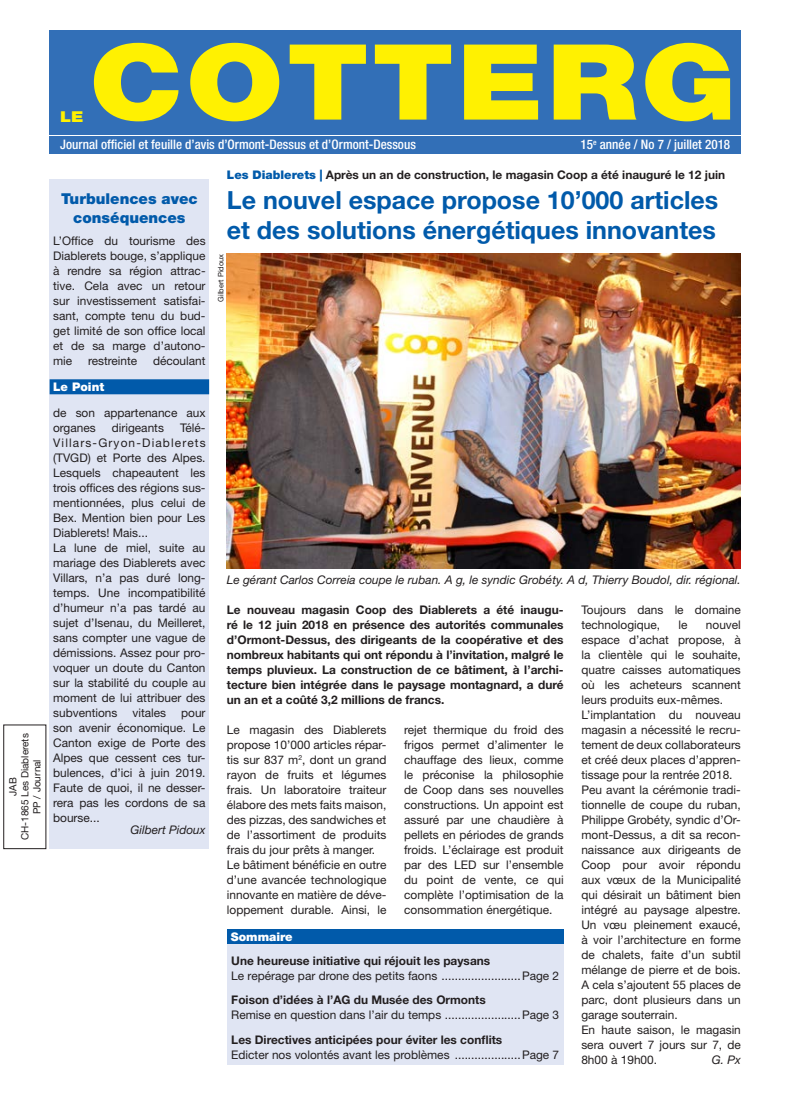
<style>
.page{position:relative;width:787px;height:1106px;background:#fff}
.page>*{position:absolute;margin:0;border:0;box-sizing:border-box;transform-origin:0 0}
.t1{font:900 105px "Helvetica Neue LT Std";letter-spacing:.025em;color:#fff101;scale:1.17 1}
.t2{font:700 25px/30px "Helvetica Neue LT Std";color:#015aaa}
.t3{font:900 15px/19.6px "Helvetica Neue LT Std";color:#015aaa;text-align:center}
.t4{font:900 15px "Helvetica Neue LT Std";color:#fff101;scale:1.17 1}
.t5{font:500 condensed 13.12px "Helvetica Neue LT Std";color:#fff}
.t6{font:11.88px/15px "Helvetica Neue LT Std";color:#231f20}
.t7{font:700 11.88px/15px "Helvetica Neue LT Std";color:#231f20;text-align:justify}
.t8{font:italic 11.88px "Helvetica Neue LT Std";color:#231f20}
.t9{font:900 11.88px "Helvetica Neue LT Std";color:#fff}
.t10{font:10px/12px "Helvetica Neue LT Std";color:#231f20;text-align:center}
.t11{font:7.5px "Helvetica Neue LT Std";color:#231f20}
.s1{font-weight:900;color:#015aaa}
</style>
<div class="page">
<div style="left:50px;top:30px;width:691px;height:105px;background:#326fb7"></div>
<div style="left:50px;top:136px;width:691px;height:18px;background:#326fb7"></div>
<div style="left:50px;top:179px;width:159px;height:669px;background:#e0e5f3"></div>
<div style="left:50px;top:379px;width:159px;height:15px;background:#015aaa"></div>
<div style="left:227px;top:929px;width:336px;height:15px;background:#015aaa"></div>
<div style="left:227px;top:944px;width:336px;height:120px;background:#e0e5f3"></div>
<img style="left:227px;top:254px;width:514px;height:315px">
<p class="t10" style="left:7px;top:840px;width:108px;rotate:-90deg">JAB<br>CH-1865 Les Diablerets<br>PP / Journal</p>
<p class="t4" style="left:60px;top:108px;width:22px">LE</p>
<h1 class="t1" style="left:89px;top:19px;width:554px">COTTERG</h1>
<p class="t5" style="left:60px;top:136px;width:357px">Journal officiel et feuille d’avis d’Ormont-Dessus et d’Ormont-Dessous</p>
<p class="t5" style="left:580px;top:136px;width:151px">15<sup>e</sup> année / No 7 / juillet 2018</p>
<p class="t3" style="left:61px;top:188px;width:138px">Turbulences avec conséquences</p>
<p class="t6" style="left:53px;top:233px;width:154px;text-align:justify">L’Office du tourisme des Diablerets bouge, s’applique à rendre sa région attrac&shy;tive. Cela avec un retour sur investissement satisfai&shy;sant, compte tenu du bud&shy;get limité de son office local et de sa marge d’autono&shy;mie</p>
<p class="t6" style="left:88px;top:353px;width:51px">restreinte</p>
<p class="t6" style="left:153px;top:353px;width:54px">découlant</p>
<p class="t9" style="left:53px;top:380px;width:53px">Le Point</p>
<p class="t6" style="left:53px;top:405px;width:154px">de son appartenance aux organes</p>
<p class="t6" style="left:53px;top:420px;width:154px;text-indent:127px">Télé-<br>Villars-Gryon-Diablerets (TVGD) et Porte des Alpes.<br>Lesquels chapeautent les trois offices des régions sus&shy;mentionnées, plus celui de<br>Bex. Mention bien pour Les<br>Diablerets! Mais...<br>La lune de miel, suite au mariage des Diablerets avec<br>Villars, n’a pas duré long&shy;temps. Une incompatibilité d’humeur n’a pas tardé au sujet d’Isenau, du Meilleret, sans compter une vague de démissions. Assez pour pro&shy;voquer un doute du Canton sur la stabilité du couple au moment de lui attribuer des subventions</p>
<p class="t6" style="left:112px;top:420px;width:54px">dirigeants</p>
<p class="t6" style="left:132px;top:705px;width:35px">vitales</p>
<p class="t6" style="left:53px;top:705px;width:154px;text-align:justify;text-indent:128px">pour son avenir économique. Le Canton exige de Porte des Alpes que cessent ces tur&shy;bulences, d’ici à juin 2019.<br>Faute de quoi, il ne desser&shy;rera pas les cordons de sa bourse...</p>
<p class="t8" style="left:130px;top:823px;width:77px">Gilbert Pidoux</p>
<p class="t7" style="left:227px;top:167px;width:500px"><span class="s1">Les Diablerets |</span> Après un an de construction, le magasin Coop a été inauguré le 12 juin</p>
<h2 class="t2" style="left:227px;top:184px;width:493px">Le nouvel espace propose 10’000 articles et des solutions énergétiques innovantes</h2>
<p class="t11" style="left:216px;top:301px;width:49px;rotate:-90deg">Gilbert Pidoux</p>
<p class="t8" style="left:227px;top:572px;width:515px">Le gérant Carlos Correia coupe le ruban. A g, le syndic Grobéty. A d, Thierry Boudol, dir. régional.</p>
<p class="t7" style="left:227px;top:602px;width:338px">Le nouveau magasin Coop des Diablerets a été inaugu&shy;ré le 12 juin 2018 en présence des autorités communales d’Ormont-Dessus, des dirigeants de la coopérative et des nombreux habitants qui ont répondu à l’invitation, malgré le temps pluvieux. La construction de ce bâtiment, à l’archi&shy;tecture bien intégrée dans le paysage montagnard, a duré un an et a coûté 3,2 millions de francs.</p>
<p class="t6" style="left:227px;top:722px;width:161px">Le magasin des Diablerets propose 10’000 articles répar&shy;tis sur 837 m<sup>2</sup>, dont un grand rayon de fruits et légumes frais. Un laboratoire traiteur élabore des mets faits maison, des pizzas, des sandwiches et de l’assortiment de produits frais du jour prêts à manger.<br>Le bâtiment bénéficie en outre d’une avancée technologique innovante en matière de déve&shy;loppement durable. Ainsi, le</p>
<p class="t6" style="left:404px;top:722px;width:161px;text-align:justify">rejet thermique du froid des frigos permet d’alimenter le chauffage des lieux, comme le préconise la philosophie de Coop dans ses nouvelles constructions. Un appoint est assuré par une chaudière à pellets en périodes de grands froids. L’éclairage est produit par des LED sur l’ensemble du point de vente, ce qui complète l’optimisation de la consommation énergétique.</p>
<p class="t9" style="left:231px;top:929px;width:63px">Sommaire</p>
<p class="t7" style="left:231px;top:952px;width:260px">Une heureuse initiative qui réjouit les paysans</p>
<p class="t6" style="left:231px;top:968px;width:207px">Le repérage par drone des petits faons</p>
<p class="t6" style="left:522px;top:968px;width:39px">Page 2</p>
<p class="t7" style="left:231px;top:992px;width:256px">Foison d’idées à l’AG du Musée des Ormonts</p>
<p class="t6" style="left:231px;top:1007px;width:211px">Remise en question dans l’air du temps</p>
<p class="t6" style="left:522px;top:1007px;width:39px">Page 3</p>
<p class="t7" style="left:231px;top:1032px;width:272px">Les Directives anticipées pour éviter les conflits</p>
<p class="t6" style="left:231px;top:1047px;width:220px">Edicter nos volontés avant les problèmes</p>
<p class="t6" style="left:522px;top:1047px;width:39px">Page 7</p>
<p class="t6" style="left:581px;top:602px;width:161px">Toujours dans le domaine technologique,</p>
<p class="t6" style="left:581px;top:617px;width:161px;text-indent:124px">nouvel espace d’achat propose, à la clientèle qui le souhaite, quatre caisses automatiques où les acheteurs scannent leurs produits eux-mêmes.<br>L’implantation du nouveau magasin a nécessité le recru&shy;tement de deux collaborateurs et créé deux places d’appren&shy;tissage pour la rentrée 2018.<br>Peu avant la cérémonie tradi&shy;tionnelle de coupe du ruban,<br>Philippe Grobéty, syndic d’Or&shy;mont-Dessus, a dit sa recon&shy;naissance aux dirigeants de<br>Coop pour avoir répondu aux vœux de la Municipalité qui désirait un bâtiment bien intégré au paysage alpestre.<br>Un vœu pleinement exaucé, à voir l’architecture en forme de chalets, faite d’un subtil mélange de pierre et de bois.<br>A cela s’ajoutent 55 places de parc, dont plusieurs dans un garage souterrain.<br>En haute saison, le magasin sera ouvert 7 jours sur 7, de<br>8h00 à 19h00.</p>
<p class="t6" style="left:678px;top:617px;width:11px">le</p>
<p class="t8" style="left:712px;top:1052px;width:31px">G. Px</p>
</div>
